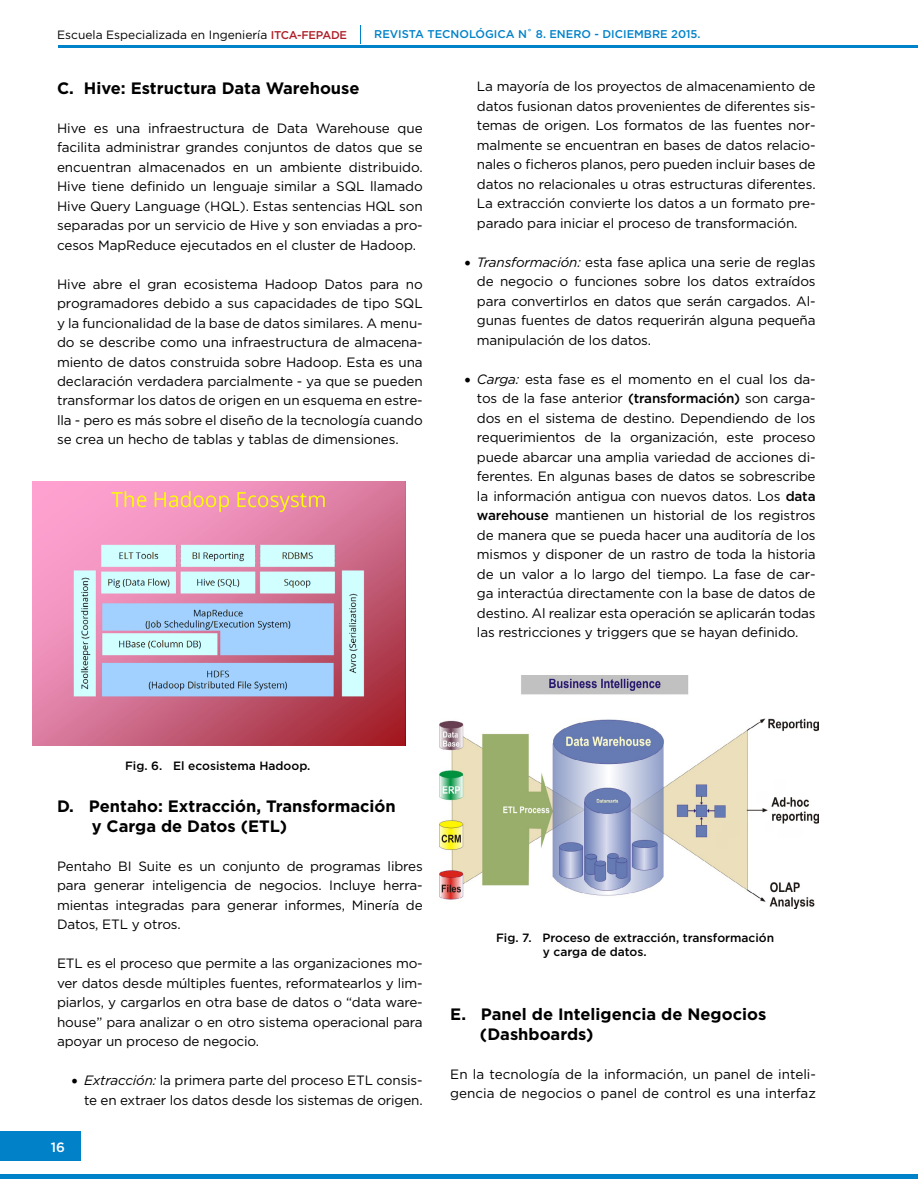
<style>
.page{position:relative;width:918px;height:1188px;background:#fff}
.page>*{position:absolute;margin:0;border:0;box-sizing:border-box;transform-origin:0 0}
.t1{font:700 16.5px/19.5px "Gotham";color:#000}
.t2{font:13.5px/19.5px "Gotham";letter-spacing:-.01em;color:#000;text-align:justify}
.t3{font:500 13.5px "Gotham";color:#fff}
.t4{font:500 12px/13.5px "Gotham";color:#000}
.t5{font:12px "Gotham";color:#000}
.t6{font:500 11.25px "Gotham";color:#0082c9}
.s1{font-weight:500;font-size:11.25px;color:#af1f28}
.s2{font-family:"Minion Pro";font-size:18px}
.s3{font-style:italic}
.s4{font-weight:500}
</style>
<div class="page">
<div style="left:0;top:1131px;width:81px;height:30px;background:#0081c8"></div>
<hr style="left:58px;top:45px;width:860px;height:2px;background:#0082c9">
<hr style="left:0;top:1174px;width:918px;height:4px;background:#0082c9">
<svg style="left:360px;top:26px;width:1px;height:18px"></svg>
<img style="left:33px;top:481px;width:372px;height:265px">
<img style="left:440px;top:676px;width:379px;height:232px">
<p class="t5" style="left:57px;top:27px;width:291px">Escuela Especializada en Ingeniería <span class="s1">ITCA-FEPADE</span></p>
<p class="t6" style="left:374px;top:27px;width:328px">REVISTA TECNOLÓGICA N˚ 8. ENERO - DICIEMBRE 2015.</p>
<p class="t1" style="left:57px;top:78px;width:304px">C. Hive: Estructura Data Warehouse</p>
<p class="t2" style="left:57px;top:118px;width:367px">Hive es una infraestructura de Data Warehouse que facilita administrar grandes conjuntos de datos que se encuentran almacenados en un ambiente distribuido.<br>Hive tiene definido un lenguaje similar a SQL llamado Hive Query Language (HQL). Estas sentencias HQL son separadas por un servicio de Hive y son enviadas a pro&shy;cesos MapReduce ejecutados en el cluster de Hadoop.</p>
<p class="t2" style="left:57px;top:274px;width:367px">Hive abre el gran ecosistema Hadoop Datos para no programadores debido a sus capacidades de tipo SQL y la funcionalidad de la base de datos similares. A menu&shy;do se describe como una infraestructura de almacena&shy;miento de datos construida sobre Hadoop. Esta es una declaración verdadera parcialmente - ya que se pueden transformar los datos de origen en un esquema en estre&shy;lla - pero es más sobre el diseño de la tecnología cuando se crea un hecho de tablas y tablas de dimensiones.</p>
<p class="t2" style="left:477px;top:76px;width:340px">La mayoría de los proyectos de almacenamiento de datos fusionan datos provenientes de diferentes sis&shy;temas de origen. Los formatos de las fuentes nor&shy;malmente se encuentran en bases de datos relacio&shy;nales o ficheros planos, pero pueden incluir bases de datos no relacionales u otras estructuras diferentes.<br>La extracción convierte los datos a un formato pre&shy;parado para iniciar el proceso de transformación.</p>
<p class="t2" style="left:477px;top:252px;width:340px;text-indent:-13px"><span class="s2">•</span> <span class="s3">Transformación:</span> esta fase aplica una serie de reglas de negocio o funciones sobre los datos extraídos para convertirlos en datos que serán cargados. Al&shy;gunas fuentes de datos requerirán alguna pequeña manipulación de los datos.</p>
<p class="t2" style="left:477px;top:369px;width:340px;text-indent:-13px"><span class="s2">•</span> <span class="s3">Carga:</span> esta fase es el momento en el cual los da&shy;tos de la fase anterior <span class="s4">(transformación)</span> son carga&shy;dos en el sistema de destino. Dependiendo de los requerimientos de la organización, este proceso puede abarcar una amplia variedad de acciones di&shy;ferentes. En algunas bases de datos se sobrescribe la información antigua con nuevos datos. Los <span class="s4">data warehouse</span> mantienen un historial de los registros de manera que se pueda hacer una auditoría de los mismos y disponer de un rastro de toda la historia de un valor a lo largo del tiempo. La fase de car&shy;ga interactúa directamente con la base de datos de destino. Al realizar esta operación se aplicarán todas las restricciones y triggers que se hayan definido.</p>
<p class="t4" style="left:125px;top:759px;width:187px">Fig. 6. El ecosistema Hadoop.</p>
<p class="t1" style="left:92px;top:796px;width:306px;text-indent:-35px">D. Pentaho: Extracción, Transformación y Carga de Datos (ETL)</p>
<p class="t2" style="left:57px;top:856px;width:367px">Pentaho BI Suite es un conjunto de programas libres para generar inteligencia de negocios. Incluye herra&shy;mientas integradas para generar informes, Minería de Datos, ETL y otros.</p>
<p class="t2" style="left:57px;top:953px;width:367px">ETL es el proceso que permite a las organizaciones mo&shy;ver datos desde múltiples fuentes, reformatearlos y lim&shy;piarlos, y cargarlos en otra base de datos o “data ware&shy;house” para analizar o en otro sistema operacional para apoyar un proceso de negocio.</p>
<p class="t2" style="left:71px;top:1070px;width:353px;text-align:right"><span class="s2">•</span> <span class="s3">Extracción:</span> la primera parte del proceso ETL consis&shy;te en extraer los datos desde los sistemas de origen.</p>
<p class="t3" style="left:51px;top:1139px;width:16px">16</p>
<p class="t4" style="left:543px;top:931px;width:233px;text-indent:-47px">Fig. 7. Proceso de extracción, transformación y carga de datos.</p>
<p class="t1" style="left:480px;top:1005px;width:288px;text-indent:-30px">E. Panel de Inteligencia de Negocios (Dashboards)</p>
<p class="t2" style="left:450px;top:1064px;width:367px">En la tecnología de la información, un panel de inteli&shy;gencia de negocios o panel de control es una interfaz</p>
</div>
